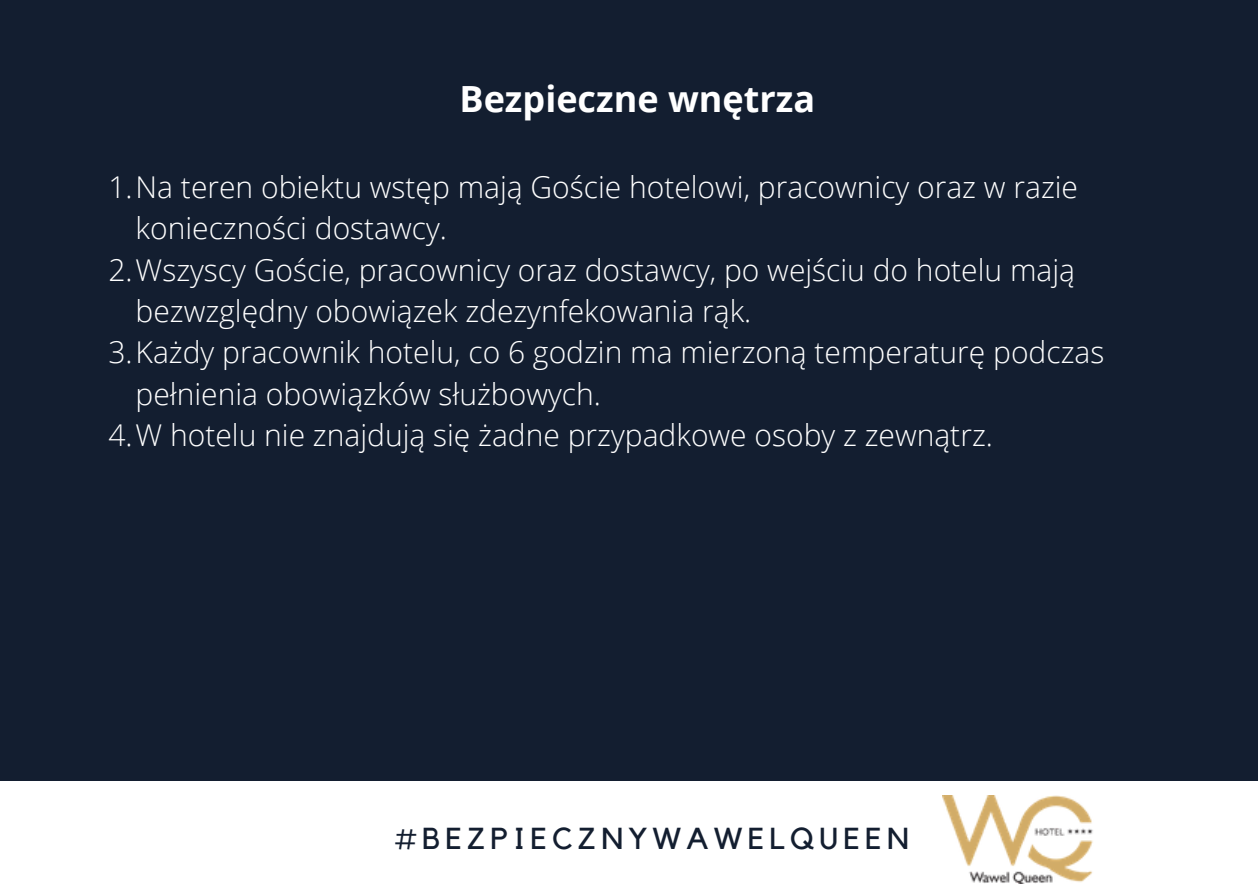
<style>
.page{position:relative;width:1258px;height:894px;background:#fff}
.page>*{position:absolute;margin:0;border:0;box-sizing:border-box;transform-origin:0 0}
.t1{font:700 36px "Open Sans";color:#fff}
.t2{font:30.3px "Kollektif";letter-spacing:.17em;color:#131e30}
.t3{font:300 30px "Open Sans";color:#fff}
</style>
<div class="page">
<div style="left:0;top:0;width:1258px;height:893px;background:#131e30"></div>
<div style="left:0;top:780px;width:1258px;height:113px;background:#fff"></div>
<img style="left:942px;top:795px;width:151px;height:88px">
<p class="t1" style="left:459px;top:74px;width:357px">Bezpieczne wnętrza</p>
<p class="t3" style="left:108px;top:166px;width:971px">1.Na teren obiektu wstęp mają Goście hotelowi, pracownicy oraz w razie</p>
<p class="t3" style="left:136px;top:207px;width:313px">konieczności dostawcy.</p>
<p class="t3" style="left:108px;top:248px;width:968px">2.Wszyscy Goście, pracownicy oraz dostawcy, po wejściu do hotelu mają</p>
<p class="t3" style="left:136px;top:290px;width:617px">bezwzględny obowiązek zdezynfekowania rąk.</p>
<p class="t3" style="left:108px;top:331px;width:997px">3.Każdy pracownik hotelu, co 6 godzin ma mierzoną temperaturę podczas</p>
<p class="t3" style="left:136px;top:372px;width:467px">pełnienia obowiązków służbowych.</p>
<p class="t3" style="left:108px;top:414px;width:886px">4.W hotelu nie znajdują się żadne przypadkowe osoby z zewnątrz.</p>
<p class="t2" style="left:395px;top:823px;width:515px">#BEZPIECZNYWAWELQUEEN</p>
</div>
